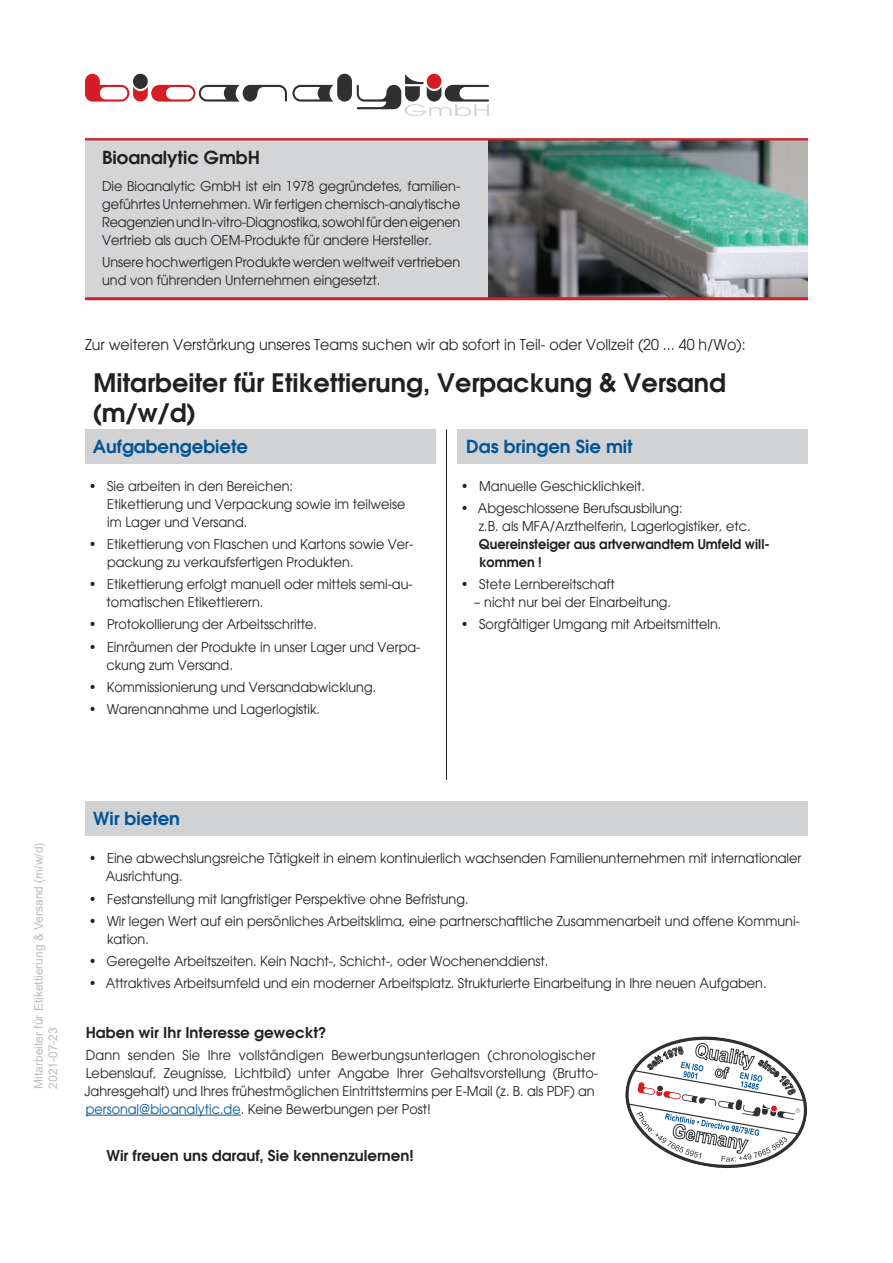
<style>
.page{position:relative;width:893px;height:1263px;background:#fff}
.page>*{position:absolute;margin:0;border:0;box-sizing:border-box;transform-origin:0 0}
.t1{font:600 25.5px/30.6px "Avant Garde";color:#231f20}
.t2{font:600 18px "Avant Garde";color:#005495}
.t3{font:600 18px "Avant Garde";color:#231f20}
.t4{font:15px "Avant Garde";color:#231f20;scale:.95 1}
.t5{font:600 15px "Avant Garde";color:#231f20}
.t6{font:13.5px/18px "Avant Garde";color:#231f20;scale:.95 1}
.t7{font:600 13.5px/18px "Avant Garde";color:#231f20;scale:.95 1}
.t8{font:12px/14.4px "Arial";color:#bcbdc0}
.s1{color:#005495}
</style>
<div class="page">
<div style="left:85px;top:138px;width:723px;height:161px;background:#d4d5d7"></div>
<svg style="left:357px;top:74px;width:132px;height:42px"></svg>
<div style="left:337px;top:74px;width:15px;height:28px;background:#312f30;border-radius:7px"></div>
<svg style="left:85px;top:74px;width:249px;height:28px"></svg>
<img style="left:489px;top:140px;width:319px;height:157px">
<hr style="left:85px;top:138px;width:723px;height:2px;background:#d51d23">
<hr style="left:85px;top:297px;width:723px;height:3px;background:#d51d23">
<svg style="left:625px;top:1036px;width:183px;height:133px"></svg>
<div style="left:85px;top:429px;width:351px;height:34px;background:#d1d2d4"></div>
<hr style="left:446px;top:429px;width:1px;height:351px;background:#231f20">
<div style="left:457px;top:429px;width:351px;height:34px;background:#d1d2d4"></div>
<div style="left:85px;top:801px;width:723px;height:35px;background:#d1d2d4"></div>
<hr style="left:86px;top:1115px;width:155px;height:1px;background:#005495">
<h2 class="t3" style="left:102px;top:146px;width:160px">Bioanalytic GmbH</h2>
<p class="t6" style="left:102px;top:177px;width:379px;text-align:justify">Die Bioanalytic GmbH ist ein 1978 gegründetes, familien&shy;geführtes Unternehmen. Wir fertigen chemisch-analytische Reagenzien und In-vitro-Diagnostika, sowohl für den eigenen Vertrieb als auch OEM-Produkte für andere Hersteller.</p>
<p class="t6" style="left:102px;top:253px;width:379px">Unsere hochwertigen Produkte werden weltweit vertrieben und von führenden Unternehmen eingesetzt.</p>
<p class="t4" style="left:85px;top:336px;width:697px">Zur weiteren Verstärkung unseres Teams suchen wir ab sofort in Teil- oder Vollzeit (20 ... 40 h/Wo):</p>
<h1 class="t1" style="left:92px;top:367px;width:635px">Mitarbeiter für Etikettierung, Verpackung &amp; Versand (m/w/d)</h1>
<h2 class="t2" style="left:93px;top:435px;width:157px">Aufgabengebiete</h2>
<h2 class="t2" style="left:466px;top:435px;width:168px">Das bringen Sie mit</h2>
<p class="t6" style="left:461px;top:477px;width:195px">• Manuelle Geschicklichkeit.</p>
<p class="t6" style="left:479px;top:499px;width:288px;text-indent:-18px">• Abgeschlossene Berufsausbilung:<br>z.B. als MFA/Arzthelferin, Lagerlogistiker, etc.</p>
<p class="t7" style="left:479px;top:535px;width:308px">Quereinsteiger aus artverwandtem Umfeld will&shy;kommen !</p>
<p class="t6" style="left:461px;top:575px;width:164px">• Stete Lernbereitschaft</p>
<p class="t6" style="left:474px;top:593px;width:209px">– nicht nur bei der Einarbeitung.</p>
<p class="t6" style="left:461px;top:616px;width:276px">• Sorgfältiger Umgang mit Arbeitsmitteln.</p>
<p class="t6" style="left:107px;top:477px;width:316px;text-indent:-18px">• Sie arbeiten in den Bereichen:<br>Etikettierung und Verpackung sowie im teilweise im Lager und Versand.</p>
<p class="t6" style="left:107px;top:535px;width:324px;text-indent:-18px">• Etikettierung von Flaschen und Kartons sowie Ver&shy;packung zu verkaufsfertigen Produkten.</p>
<p class="t6" style="left:107px;top:575px;width:324px;text-indent:-18px">• Etikettierung erfolgt manuell oder mittels semi-au&shy;tomatischen Etikettierern.</p>
<p class="t6" style="left:89px;top:616px;width:242px">• Protokollierung der Arbeitsschritte.</p>
<p class="t6" style="left:106px;top:638px;width:332px;text-indent:-18px">• Einräumen der Produkte in unser Lager und Verpa&shy;ckung zum Versand.</p>
<p class="t6" style="left:89px;top:678px;width:304px">• Kommissionierung und Versandabwicklung.</p>
<p class="t6" style="left:89px;top:700px;width:245px">• Warenannahme und Lagerlogistik.</p>
<p class="t8" style="left:31px;top:1089px;width:248px;rotate:-90deg">Mitarbeiter für Etikettierung &amp; Versand (m/w/d)<br>2021-07-23</p>
<h2 class="t2" style="left:93px;top:807px;width:88px">Wir bieten</h2>
<p class="t6" style="left:106px;top:849px;width:734px;text-indent:-17px">• Eine abwechslungsreiche Tätigkeit in einem kontinuierlich wachsenden Familienunternehmen mit internationaler<br>Ausrichtung.</p>
<p class="t6" style="left:89px;top:890px;width:401px">• Festanstellung mit langfristiger Perspektive ohne Befristung.</p>
<p class="t6" style="left:107px;top:912px;width:731px;text-indent:-18px">• Wir legen Wert auf ein persönliches Arbeitsklima, eine partnerschaftliche Zusammenarbeit und offene Kommuni&shy;kation.</p>
<p class="t6" style="left:89px;top:952px;width:485px">• Geregelte Arbeitszeiten. Kein Nacht-, Schicht-, oder Wochenenddienst.</p>
<p class="t6" style="left:89px;top:974px;width:715px">• Attraktives Arbeitsumfeld und ein moderner Arbeitsplatz. Strukturierte Einarbeitung in Ihre neuen Aufgaben.</p>
<p class="t5" style="left:86px;top:1022px;width:242px">Haben wir Ihr Interesse geweckt?</p>
<p class="t6" style="left:84px;top:1046px;width:542px">Dann senden Sie Ihre vollständigen Bewerbungsunterlagen (chronologischer Lebenslauf, Zeugnisse, Lichtbild) unter Angabe Ihrer Gehaltsvorstellung (Brutto-Jahresgehalt) und Ihres frühestmöglichen Eintrittstermins per E-Mail (z. B. als PDF) an <span class="s1">personal@bioanalytic.de</span>. Keine Bewerbungen per Post!</p>
<p class="t5" style="left:107px;top:1146px;width:309px">Wir freuen uns darauf, Sie kennenzulernen!</p>
</div>
